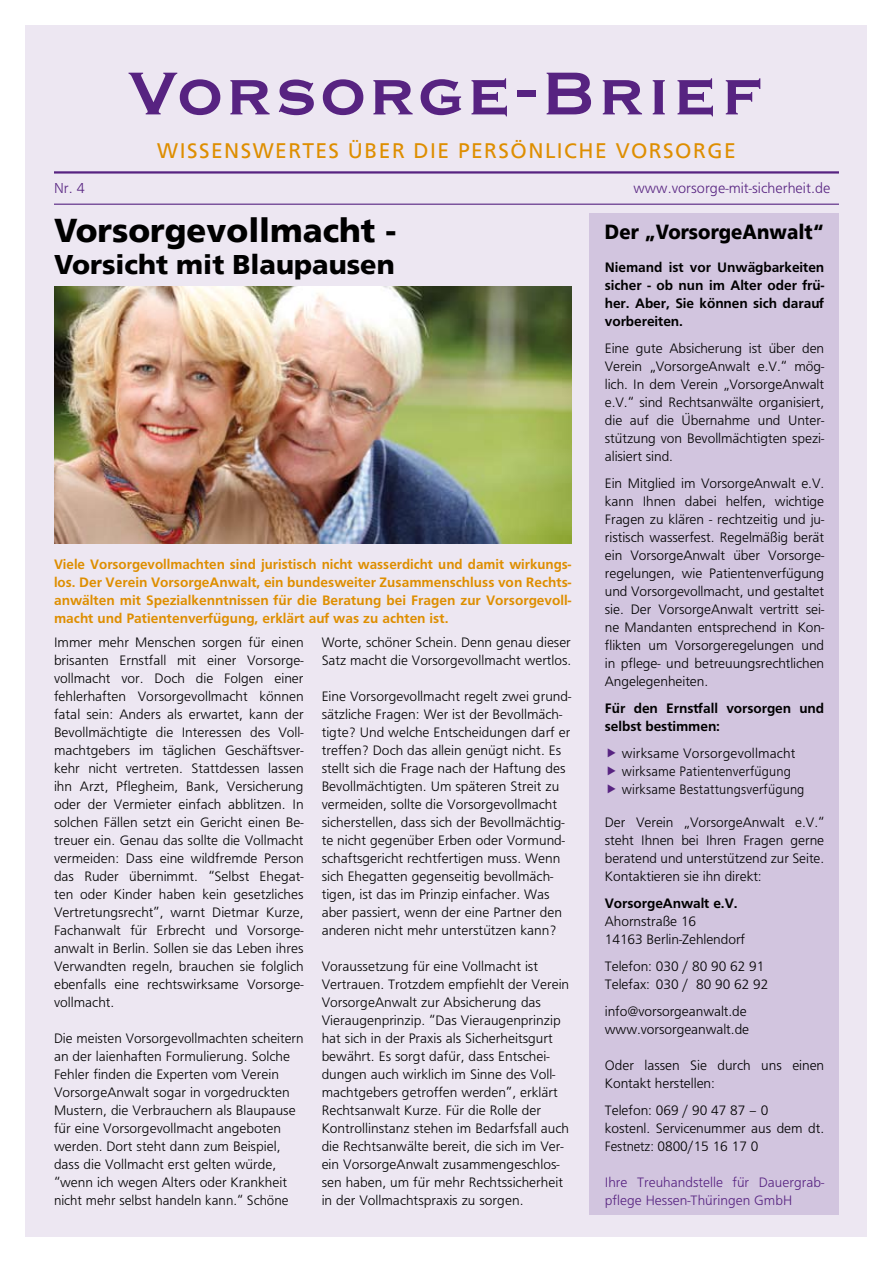
<style>
.page{position:relative;width:893px;height:1263px;background:#fff}
.page>*{position:absolute;margin:0;border:0;box-sizing:border-box;transform-origin:0 0}
.t1{font:700 79.5px "Copperplate Gothic BT";color:#572381}
.t2{font:900 33px "Frutiger LT";color:#000}
.t3{font:900 27px "Frutiger LT";color:#000}
.t4{font:21px "Frutiger LT";letter-spacing:.07em;color:#de8e00}
.t5{font:900 20.4px "Frutiger LT";color:#000;scale:.91 1}
.t6{font:15px "Frutiger";color:#572381}
.t7{font:14.25px/18px "Frutiger";color:#000}
.t8{font:700 14.25px/18px "Frutiger";color:#de8e00;text-align:justify}
.t9{font:700 14.25px/18px "Frutiger";letter-spacing:-.005em;color:#000;text-align:justify}
.t10{font:14.25px/18px "Frutiger";color:#572381}
</style>
<div class="page">
<div style="left:26px;top:26px;width:841px;height:1211px;background:#ede7f2"></div>
<img style="left:54px;top:286px;width:517px;height:257px">
<hr style="left:54px;top:171px;width:785px;height:3px;background:#572381">
<hr style="left:54px;top:204px;width:785px;height:1px;background:#572381">
<div style="left:589px;top:213px;width:250px;height:1001px;background:#d2c5df"></div>
<h1 class="t1" style="left:128px;top:50px;width:639px">Vorsorge-Brief</h1>
<h3 class="t4" style="left:157px;top:138px;width:580px">WISSENSWERTES ÜBER DIE PERSÖNLICHE VORSORGE</h3>
<p class="t6" style="left:54px;top:179px;width:32px">Nr. 4</p>
<p class="t6" style="left:634px;top:179px;width:198px">www.vorsorge-mit-sicherheit.de</p>
<h3 class="t5" style="left:605px;top:220px;width:242px">Der „VorsorgeAnwalt“</h3>
<p class="t9" style="left:605px;top:258px;width:221px">Niemand ist vor Unwägbarkeiten sicher - ob nun im Alter oder frü&shy;her. Aber, Sie können sich darauf vorbereiten.</p>
<p class="t7" style="left:605px;top:339px;width:221px;text-align:justify">Eine gute Absicherung ist über den Verein „VorsorgeAnwalt e.V.“ mög&shy;lich. In dem Verein „VorsorgeAnwalt e.V.“ sind Rechtsanwälte organisiert, die auf die Übernahme und Unter&shy;stützung von Bevollmächtigten spezi&shy;alisiert sind.</p>
<p class="t7" style="left:605px;top:474px;width:221px;text-align:justify">Ein Mitglied im VorsorgeAnwalt e.V. kann Ihnen dabei helfen, wichtige Fragen zu klären - rechtzeitig und ju&shy;ristisch wasserfest. Regelmäßig berät ein VorsorgeAnwalt über Vorsorge&shy;regelungen, wie Patientenverfügung und Vorsorgevollmacht, und gestaltet sie. Der VorsorgeAnwalt vertritt sei&shy;ne Mandanten entsprechend in Kon&shy;flikten um Vorsorgeregelungen und in pflege- und betreuungsrechtlichen Angelegenheiten.</p>
<p class="t9" style="left:605px;top:699px;width:221px">Für den Ernstfall vorsorgen und selbst bestimmen:</p>
<p class="t7" style="left:622px;top:744px;width:184px">wirksame Vorsorgevollmacht wirksame Patientenverfügung wirksame Bestattungsverfügung</p>
<p class="t7" style="left:605px;top:813px;width:221px;text-align:justify">Der Verein „VorsorgeAnwalt e.V.“ steht Ihnen bei Ihren Fragen gerne beratend und unterstützend zur Seite.<br>Kontaktieren sie ihn direkt:</p>
<p class="t9" style="left:605px;top:894px;width:134px">VorsorgeAnwalt e.V.</p>
<p class="t7" style="left:605px;top:912px;width:142px">Ahornstraße 16<br>14163 Berlin-Zehlendorf</p>
<p class="t7" style="left:605px;top:957px;width:165px">Telefon: 030 / 80 90 62 91<br>Telefax: 030 / 80 90 62 92</p>
<p class="t7" style="left:605px;top:1002px;width:146px">info@vorsorgeanwalt.de www.vorsorgeanwalt.de</p>
<p class="t7" style="left:605px;top:1056px;width:221px">Oder lassen Sie durch uns einen<br>Kontakt herstellen:</p>
<p class="t7" style="left:605px;top:1101px;width:221px">Telefon: 069 / 90 47 87 – 0<br>kostenl. Servicenummer aus dem dt.<br>Festnetz: 0800/15 16 17 0</p>
<p class="t10" style="left:605px;top:1173px;width:221px">Ihre Treuhandstelle für Dauergrab&shy;pflege Hessen-Thüringen GmbH</p>
<h2 class="t2" style="left:54px;top:210px;width:344px">Vorsorgevollmacht -</h2>
<h3 class="t3" style="left:54px;top:248px;width:342px">Vorsicht mit Blaupausen</h3>
<p class="t8" style="left:54px;top:555px;width:519px">Viele Vorsorgevollmachten sind juristisch nicht wasserdicht und damit wirkungs&shy;los. Der Verein VorsorgeAnwalt, ein bundesweiter Zusammenschluss von Rechts&shy;anwälten mit Spezialkenntnissen für die Beratung bei Fragen zur Vorsorgevoll&shy;macht und Patientenverfügung, erklärt auf was zu achten ist.</p>
<p class="t7" style="left:54px;top:633px;width:251px;text-align:justify">Immer mehr Menschen sorgen für einen brisanten Ernstfall mit einer Vorsorge&shy;vollmacht vor. Doch die Folgen einer fehlerhaften Vorsorgevollmacht können fatal sein: Anders als erwartet, kann der Bevollmächtigte die Interessen des Voll&shy;machtgebers im täglichen Geschäftsver&shy;kehr nicht vertreten. Stattdessen lassen ihn Arzt, Pflegheim, Bank, Versicherung oder der Vermieter einfach abblitzen. In solchen Fällen setzt ein Gericht einen Be&shy;treuer ein. Genau das sollte die Vollmacht vermeiden: Dass eine wildfremde Person das Ruder übernimmt. “Selbst Ehegat&shy;ten oder Kinder haben kein gesetzliches Vertretungsrecht”, warnt Dietmar Kurze, Fachanwalt für Erbrecht und Vorsorge&shy;anwalt in Berlin. Sollen sie das Leben ihres Verwandten regeln, brauchen sie folglich ebenfalls eine rechtswirksame Vorsorge&shy;vollmacht.</p>
<p class="t7" style="left:54px;top:1029px;width:251px">Die meisten Vorsorgevollmachten scheitern an der laienhaften Formulierung. Solche Fehler finden die Experten vom Verein VorsorgeAnwalt sogar in vorgedruckten Mustern, die Verbrauchern als Blaupause für eine Vorsorgevollmacht angeboten werden. Dort steht dann zum Beispiel, dass die Vollmacht erst gelten würde, “wenn ich wegen Alters oder Krankheit nicht mehr selbst handeln kann.“ Schöne</p>
<p class="t7" style="left:322px;top:633px;width:251px">Worte, schöner Schein. Denn genau dieser<br>Satz macht die Vorsorgevollmacht wertlos.</p>
<p class="t7" style="left:322px;top:687px;width:251px">Eine Vorsorgevollmacht regelt zwei grund&shy;sätzliche Fragen: Wer ist der Bevollmäch&shy;tigte? Und welche Entscheidungen darf er treffen? Doch das allein genügt nicht. Es stellt sich die Frage nach der Haftung des Bevollmächtigten. Um späteren Streit zu vermeiden, sollte die Vorsorgevollmacht sicherstellen, dass sich der Bevollmächtig&shy;te nicht gegenüber Erben oder Vormund&shy;schaftsgericht rechtfertigen muss. Wenn sich Ehegatten gegenseitig bevollmäch&shy;tigen, ist das im Prinzip einfacher. Was aber passiert, wenn der eine Partner den anderen nicht mehr unterstützen kann?</p>
<p class="t7" style="left:322px;top:957px;width:249px">Voraussetzung für eine Vollmacht ist Vertrauen. Trotzdem empfiehlt der Verein VorsorgeAnwalt zur Absicherung das Vieraugenprinzip. “Das Vieraugenprinzip hat sich in der Praxis als Sicherheitsgurt bewährt. Es sorgt dafür, dass Entschei&shy;dungen auch wirklich im Sinne des Voll&shy;machtgebers getroffen werden”, erklärt Rechtsanwalt Kurze. Für die Rolle der Kontrollinstanz stehen im Bedarfsfall auch die Rechtsanwälte bereit, die sich im Ver&shy;ein VorsorgeAnwalt zusammengeschlos&shy;sen haben, um für mehr Rechtssicherheit in der Vollmachtspraxis zu sorgen.</p>
</div>
